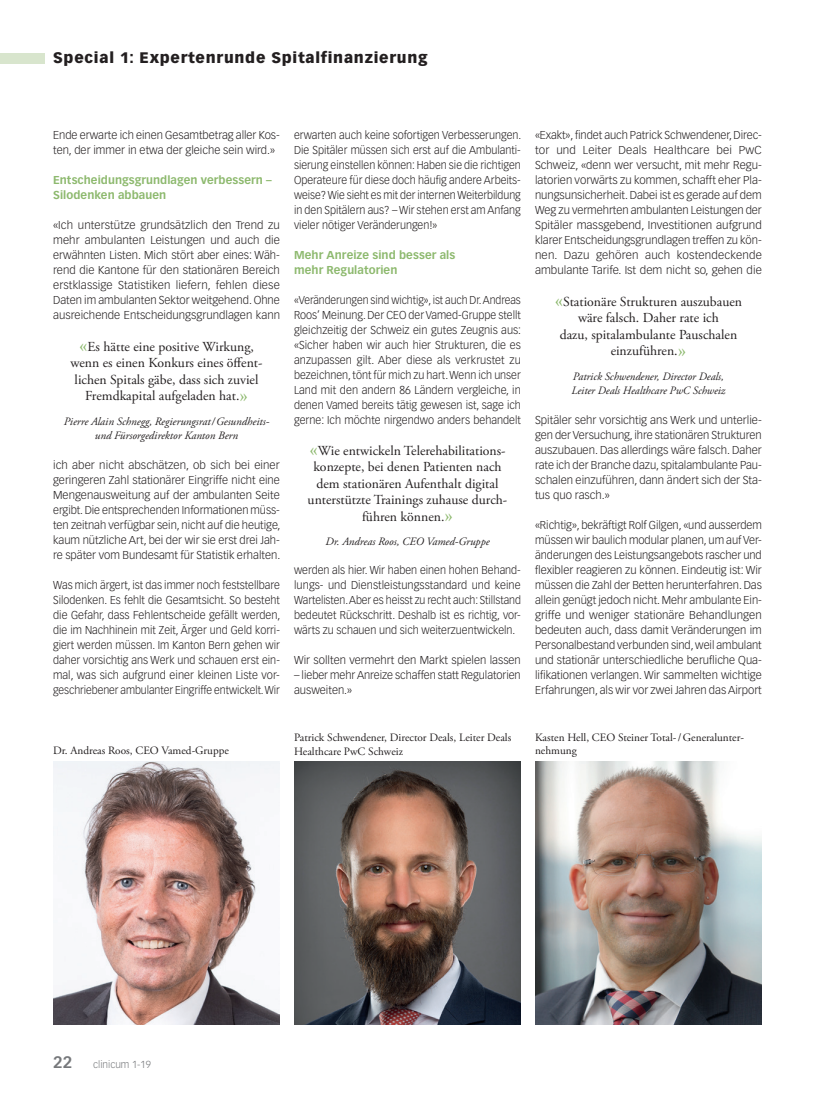
<style>
.page{position:relative;width:815px;height:1099px;background:#fff}
.page>*{position:absolute;margin:0;border:0;box-sizing:border-box;transform-origin:0 0}
.t1{font:900 15px "Vectora LT Std";letter-spacing:.05em;color:#231f20}
.Legende{font:13.75px/16.5px "Adobe Garamond Pro";color:#231f20;text-align:center}
.Lauftext{font:300 11.25px/15px "Vectora LT Std";color:#231f20;text-align:justify}
.Lauftext-2{font:300 11.25px/15px "Vectora LT Std";color:#231f20;text-align:justify;scale:.96 1}
.Lauftext-3{font:300 11.25px/15px "Vectora LT Std";color:#231f20;text-align:justify;scale:.94 1}
.Legende-2{font:italic 11.25px/13.8px "Adobe Garamond Pro";color:#231f20;text-align:center}
.Legende-3{font:11.25px/13.5px "Adobe Garamond Pro";color:#231f20}
.ZT_Special{font:700 11.25px/15px "Vectora LT Std";letter-spacing:.005em;color:#8db96e}
.t2{font:300 10px "Vectora LT Std";color:#76787b}
.s1{font-size:22.5px;color:#8db96e}
.s2{font-weight:700;font-size:16.25px}
</style>
<div class="page">
<div style="left:0;top:53px;width:45px;height:10px;background:#d8e5cd"></div>
<img style="left:535px;top:761px;width:227px;height:263px">
<img style="left:294px;top:761px;width:227px;height:263px">
<img style="left:53px;top:761px;width:227px;height:263px">
<h1 class="t1" style="left:53px;top:49px;width:376px">Special 1: Expertenrunde Spitalfinanzierung</h1>
<p class="Lauftext" style="left:53px;top:128px;width:228px">Ende erwarte ich einen Gesamtbetrag aller Kos&shy;ten, der immer in etwa der gleiche sein wird.»</p>
<p class="ZT_Special" style="left:53px;top:173px;width:220px">Entscheidungsgrundlagen verbessern –<br>Silodenken abbauen</p>
<p class="Lauftext" style="left:53px;top:218px;width:228px">«Ich unterstütze grundsätzlich den Trend zu mehr ambulanten Leistungen und auch die erwähnten Listen. Mich stört aber eines: Wäh&shy;rend die Kantone für den stationären Bereich erstklassige Statistiken liefern, fehlen diese Daten im ambulanten Sektor weitgehend. Ohne ausreichende Entscheidungsgrundlagen kann</p>
<p class="Legende" style="left:70px;top:339px;width:194px"><span class="s1">«</span>Es hätte eine positive Wirkung, wenn es einen Konkurs eines öffent&shy;lichen Spitals gäbe, dass sich zuviel Fremdkapital aufgeladen hat.<span class="s1">»</span></p>
<p class="Legende-2" style="left:64px;top:415px;width:207px">Pierre Alain Schnegg, Regierungsrat/Gesundheits&shy;und Fürsorgedirektor Kanton Bern</p>
<p class="Lauftext" style="left:53px;top:458px;width:229px">ich aber nicht abschätzen, ob sich bei einer geringeren Zahl stationärer Eingriffe nicht eine Mengenausweitung auf der ambulanten Seite ergibt. Die entsprechenden Informationen müss&shy;ten zeitnah verfügbar sein, nicht auf die heutige, kaum nützliche Art, bei der wir sie erst drei Jah&shy;re später vom Bundesamt für Statistik erhalten.</p>
<p class="Lauftext-2" style="left:53px;top:578px;width:238px">Was mich ärgert, ist das immer noch feststellbare Silodenken. Es fehlt die Gesamtsicht. So besteht die Gefahr, dass Fehlentscheide gefällt werden, die im Nachhinein mit Zeit, Ärger und Geld korri&shy;giert werden müssen. Im Kanton Bern gehen wir daher vorsichtig ans Werk und schauen erst ein&shy;mal, was sich aufgrund einer kleinen Liste vor&shy;geschriebener ambulanter Eingriffe entwickelt. Wir</p>
<p class="Lauftext-2" style="left:294px;top:128px;width:238px">erwarten auch keine sofortigen Verbesserungen.<br>Die Spitäler müssen sich erst auf die Ambulanti&shy;sierung einstellen können: Haben sie die richtigen Operateure für diese doch häufig andere Arbeits&shy;weise? Wie sieht es mit der internen Weiterbildung in den Spitälern aus? – Wir stehen erst am Anfang vieler nötiger Veränderungen!»</p>
<p class="ZT_Special" style="left:294px;top:248px;width:163px">Mehr Anreize sind besser als mehr Regulatorien</p>
<p class="Lauftext-3" style="left:294px;top:293px;width:243px">«Veränderungen sind wichtig», ist auch Dr. Andreas Roos’ Meinung. Der CEO der Vamed-Gruppe stellt gleichzeitig der Schweiz ein gutes Zeugnis aus: «Sicher haben wir auch hier Strukturen, die es anzupassen gilt. Aber diese als verkrustet zu bezeichnen, tönt für mich zu hart. Wenn ich unser Land mit den andern 86 Ländern vergleiche, in denen Vamed bereits tätig gewesen ist, sage ich gerne: Ich möchte nirgendwo anders behandelt</p>
<p class="Legende" style="left:308px;top:442px;width:201px"><span class="s1">«</span>Wie entwickeln Telerehabilitations&shy;konzepte, bei denen Patienten nach dem stationären Aufenthalt digital unterstützte Trainings zuhause durch&shy;führen können.<span class="s1">»</span></p>
<p class="Legende-2" style="left:325px;top:535px;width:166px">Dr. Andreas Roos, CEO Vamed-Gruppe</p>
<p class="Lauftext-2" style="left:294px;top:563px;width:238px">werden als hier. Wir haben einen hohen Behand&shy;lungs- und Dienstleistungsstandard und keine Wartelisten. Aber es heisst zu recht auch: Stillstand bedeutet Rückschritt. Deshalb ist es richtig, vor&shy;wärts zu schauen und sich weiterzuentwickeln.</p>
<p class="Lauftext" style="left:294px;top:653px;width:228px">Wir sollten vermehrt den Markt spielen lassen</p>
<p class="Lauftext" style="left:294px;top:668px;width:228px">– lieber mehr Anreize schaffen statt Regulatorien ausweiten.»</p>
<p class="Lauftext" style="left:535px;top:128px;width:228px">«Exakt», findet auch Patrick Schwendener, Direc&shy;tor und Leiter Deals Healthcare bei PwC Schweiz, «denn wer versucht, mit mehr Regu&shy;latorien vorwärts zu kommen, schafft eher Pla&shy;nungsunsicherheit. Dabei ist es gerade auf dem Weg zu vermehrten ambulanten Leistungen der Spitäler massgebend, Investitionen aufgrund klarer Entscheidungsgrundlagen treffen zu kön&shy;nen. Dazu gehören auch kostendeckende ambulante Tarife. Ist dem nicht so, gehen die</p>
<p class="Legende" style="left:555px;top:294px;width:189px"><span class="s1">«</span>Stationäre Strukturen auszubauen wäre falsch. Daher rate ich<br>dazu, spitalambulante Pauschalen einzuführen.<span class="s1">»</span></p>
<p class="Legende-2" style="left:571px;top:370px;width:155px;text-align:left">Patrick Schwendener, Director Deals,<br>Leiter Deals Healthcare PwC Schweiz</p>
<p class="Lauftext" style="left:535px;top:413px;width:228px">Spitäler sehr vorsichtig ans Werk und unterlie&shy;gen der Versuchung, ihre stationären Strukturen auszubauen. Das allerdings wäre falsch. Daher rate ich der Branche dazu, spitalambulante Pau&shy;schalen einzuführen, dann ändert sich der Sta&shy;tus quo rasch.»</p>
<p class="Lauftext" style="left:535px;top:518px;width:228px">«Richtig», bekräftigt Rolf Gilgen, «und ausserdem müssen wir baulich modular planen, um auf Ver&shy;änderungen des Leistungsangebots rascher und flexibler reagieren zu können. Eindeutig ist: Wir müssen die Zahl der Betten herunterfahren. Das allein genügt jedoch nicht. Mehr ambulante Ein&shy;griffe und weniger stationäre Behandlungen bedeuten auch, dass damit Veränderungen im Personalbestand verbunden sind, weil ambulant und stationär unterschiedliche berufliche Qua&shy;lifikationen verlangen. Wir sammelten wichtige Erfahrungen, als wir vor zwei Jahren das Airport</p>
<p class="Legende-3" style="left:53px;top:744px;width:177px">Dr. Andreas Roos, CEO Vamed-Gruppe</p>
<p class="Legende-3" style="left:294px;top:731px;width:219px">Patrick Schwendener, Director Deals, Leiter Deals<br>Healthcare PwC Schweiz</p>
<p class="Legende-3" style="left:535px;top:731px;width:211px">Kasten Hell, CEO Steiner Total-/Generalunter&shy;nehmung</p>
<p class="t2" style="left:53px;top:1058px;width:99px"><span class="s2">22</span> clinicum 1-19</p>
</div>
